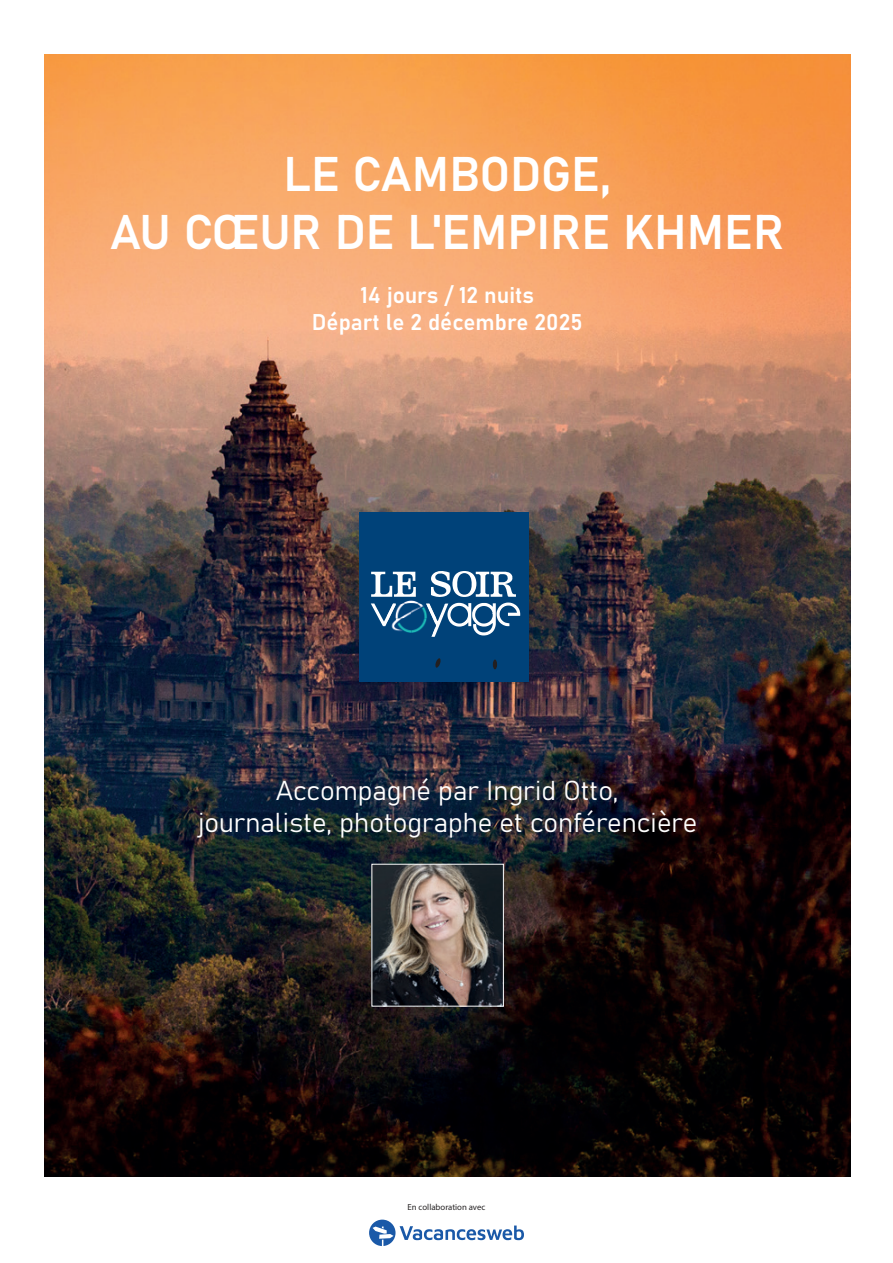
<style>
.page{position:relative;width:893px;height:1263px;background:#fff}
.page>*{position:absolute;margin:0;border:0;box-sizing:border-box;transform-origin:0 0}
.t1{font:48px/57.6px "Bahnschrift";color:#fff;text-align:center}
.t2{font:27px/32.4px "Bahnschrift";color:#fff;text-align:center}
.t3{font:22.5px/27px "Bahnschrift";color:#fff;text-align:center}
.t4{font:8.7px "Myriad Pro";color:#282526}
</style>
<div class="page">
<img style="left:44px;top:54px;width:806px;height:1123px">
<div style="left:359px;top:513px;width:170px;height:169px;background:#004279"></div>
<svg style="left:371px;top:571px;width:149px;height:66px"></svg>
<img style="left:373px;top:866px;width:129px;height:138px">
<div style="left:371px;top:864px;width:133px;height:142px;border:1px solid #fff"></div>
<svg style="left:369px;top:1219px;width:155px;height:27px"></svg>
<svg style="left:435px;top:658px;width:6px;height:10px"></svg>
<hr style="left:493px;top:659px;width:4px;height:10px;background:#231f20;border-radius:50%">
<h1 class="t1" style="left:110px;top:142px;width:676px">LE CAMBODGE,<br>AU CŒUR DE L'EMPIRE KHMER</h1>
<p class="t3" style="left:312px;top:280px;width:272px">14 jours / 12 nuits<br>Départ le 2 décembre 2025</p>
<p class="t2" style="left:197px;top:772px;width:502px">Accompagné par Ingrid Otto,<br>journaliste, photographe et conférencière</p>
<p class="t4" style="left:408px;top:1201px;width:79px">En collaboration avec</p>
</div>
